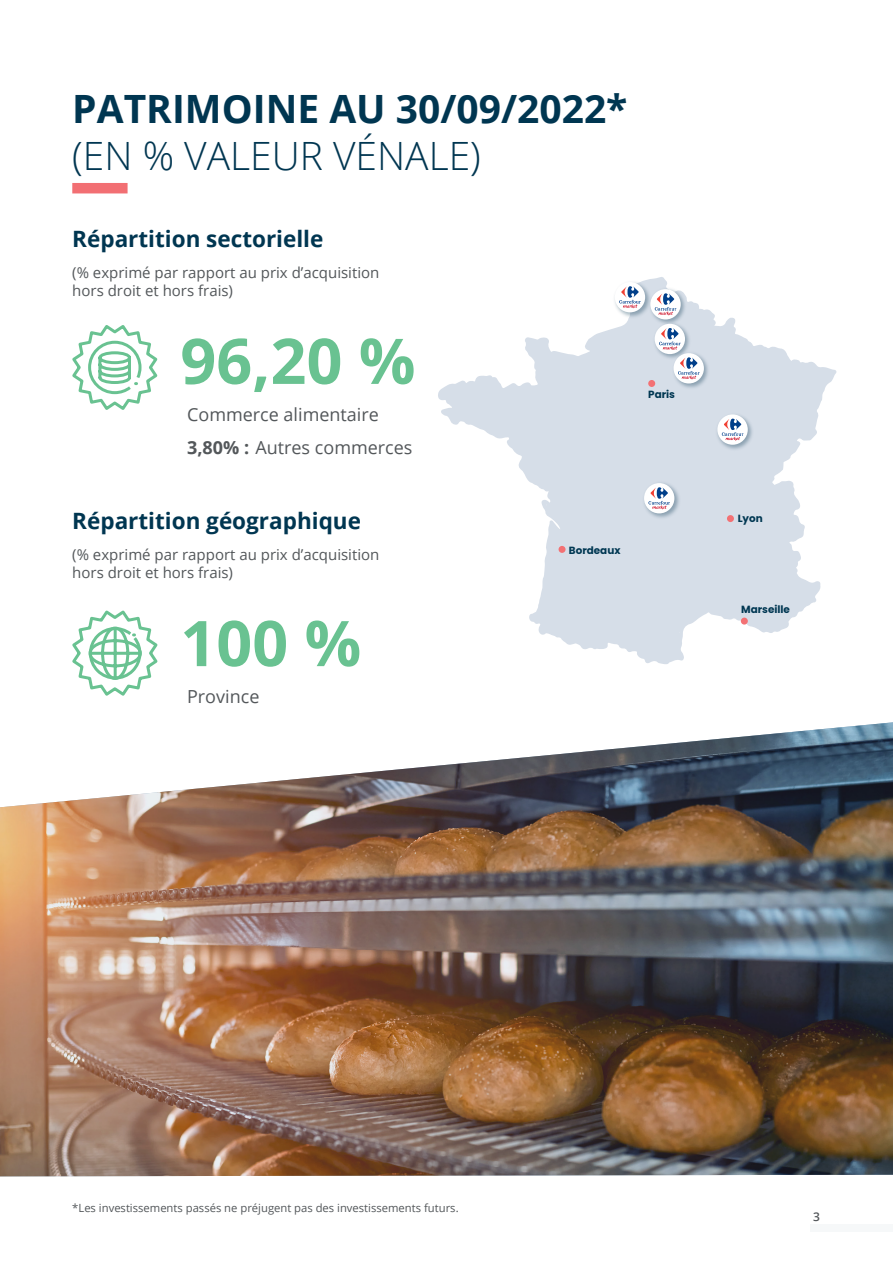
<style>
.page{position:relative;width:893px;height:1263px;background:#fff}
.page>*{position:absolute;margin:0;border:0;box-sizing:border-box;transform-origin:0 0}
.Large_Green_Figures{font:700 63px "Open Sans";color:#69c291}
.Heading_2_Slide_titl{font:700 39px/46.8px "Open Sans";color:#003651}
.Subheading_1{font:700 22.5px "Open Sans";color:#003651}
.Body_1{font:18px "Open Sans";color:#53575a}
.Body_2{font:15px/18px "Open Sans";color:#53575a}
.Page_numbers_Right{font:600 12px "Open Sans";color:#53575a}
.Body_4_Astrix_Discla{font:11.25px "Open Sans";color:#53575a}
.t1{font:700 10.35px "Poppins";color:#003752}
.s1{font-weight:300}
.s2{font-weight:700}
</style>
<div class="page">
<div style="left:810px;top:1224px;width:83px;height:8px;background:#f6f8f9"></div>
<div style="left:72px;top:183px;width:56px;height:10px;background:#f26f73"></div>
<svg style="left:72px;top:325px;width:86px;height:85px"></svg>
<svg style="left:72px;top:610px;width:86px;height:86px"></svg>
<svg style="left:438px;top:277px;width:398px;height:387px;fill:#d6dee8"></svg>
<div style="left:648px;top:380px;width:7px;height:7px;background:#f37174;border-radius:50%"></div>
<div style="left:559px;top:546px;width:6px;height:7px;background:#f37174;border-radius:50%"></div>
<div style="left:741px;top:618px;width:7px;height:7px;background:#f37174;border-radius:50%"></div>
<div style="left:727px;top:515px;width:7px;height:7px;background:#f37174;border-radius:50%"></div>
<img style="left:612px;top:279px;width:41px;height:41px">
<div style="left:615px;top:282px;width:30px;height:30px;background:#fff;border-radius:50%"></div>
<svg style="left:619px;top:286px;width:22px;height:22px"></svg>
<img style="left:647px;top:286px;width:42px;height:42px">
<div style="left:650px;top:289px;width:31px;height:30px;background:#fff;border-radius:50%"></div>
<svg style="left:655px;top:293px;width:21px;height:22px"></svg>
<img style="left:651px;top:321px;width:42px;height:41px">
<div style="left:655px;top:324px;width:30px;height:30px;background:#fff;border-radius:50%"></div>
<svg style="left:659px;top:328px;width:22px;height:22px"></svg>
<img style="left:670px;top:350px;width:42px;height:41px">
<div style="left:674px;top:353px;width:30px;height:30px;background:#fff;border-radius:50%"></div>
<svg style="left:678px;top:357px;width:21px;height:22px"></svg>
<img style="left:714px;top:411px;width:41px;height:41px">
<svg style="left:717px;top:414px;width:31px;height:31px"></svg>
<svg style="left:722px;top:419px;width:21px;height:22px"></svg>
<img style="left:641px;top:480px;width:41px;height:41px">
<div style="left:644px;top:483px;width:30px;height:30px;background:#fff;border-radius:50%"></div>
<svg style="left:648px;top:487px;width:22px;height:22px"></svg>
<img style="left:0;top:722px;width:893px;height:454px">
<p class="Heading_2_Slide_titl" style="left:72px;top:85px;width:557px">PATRIMOINE AU 30/09/2022* <span class="s1">(EN % VALEUR VÉNALE)</span></p>
<p class="Subheading_1" style="left:72px;top:223px;width:253px">Répartition sectorielle</p>
<p class="Body_2" style="left:72px;top:263px;width:309px">(% exprimé par rapport au prix d’acquisition hors droit et hors frais)</p>
<p class="Large_Green_Figures" style="left:180px;top:317px;width:237px">96,20 %</p>
<p class="Body_1" style="left:187px;top:402px;width:193px">Commerce alimentaire</p>
<p class="Body_1" style="left:187px;top:435px;width:227px"><span class="s2">3,80% :</span> Autres commerces</p>
<p class="Subheading_1" style="left:72px;top:505px;width:290px">Répartition géographique</p>
<p class="Body_2" style="left:72px;top:545px;width:309px">(% exprimé par rapport au prix d’acquisition hors droit et hors frais)</p>
<p class="Large_Green_Figures" style="left:180px;top:599px;width:183px">100 %</p>
<p class="Body_1" style="left:187px;top:684px;width:74px">Province</p>
<p class="t1" style="left:569px;top:544px;width:53px">Bordeaux</p>
<p class="t1" style="left:648px;top:389px;width:28px">Paris</p>
<p class="t1" style="left:738px;top:513px;width:27px">Lyon</p>
<p class="t1" style="left:741px;top:604px;width:50px">Marseille</p>
<p class="Body_4_Astrix_Discla" style="left:72px;top:1200px;width:388px">*Les investissements passés ne préjugent pas des investissements futurs.</p>
<p class="Page_numbers_Right" style="left:813px;top:1209px;width:8px">3</p>
</div>
